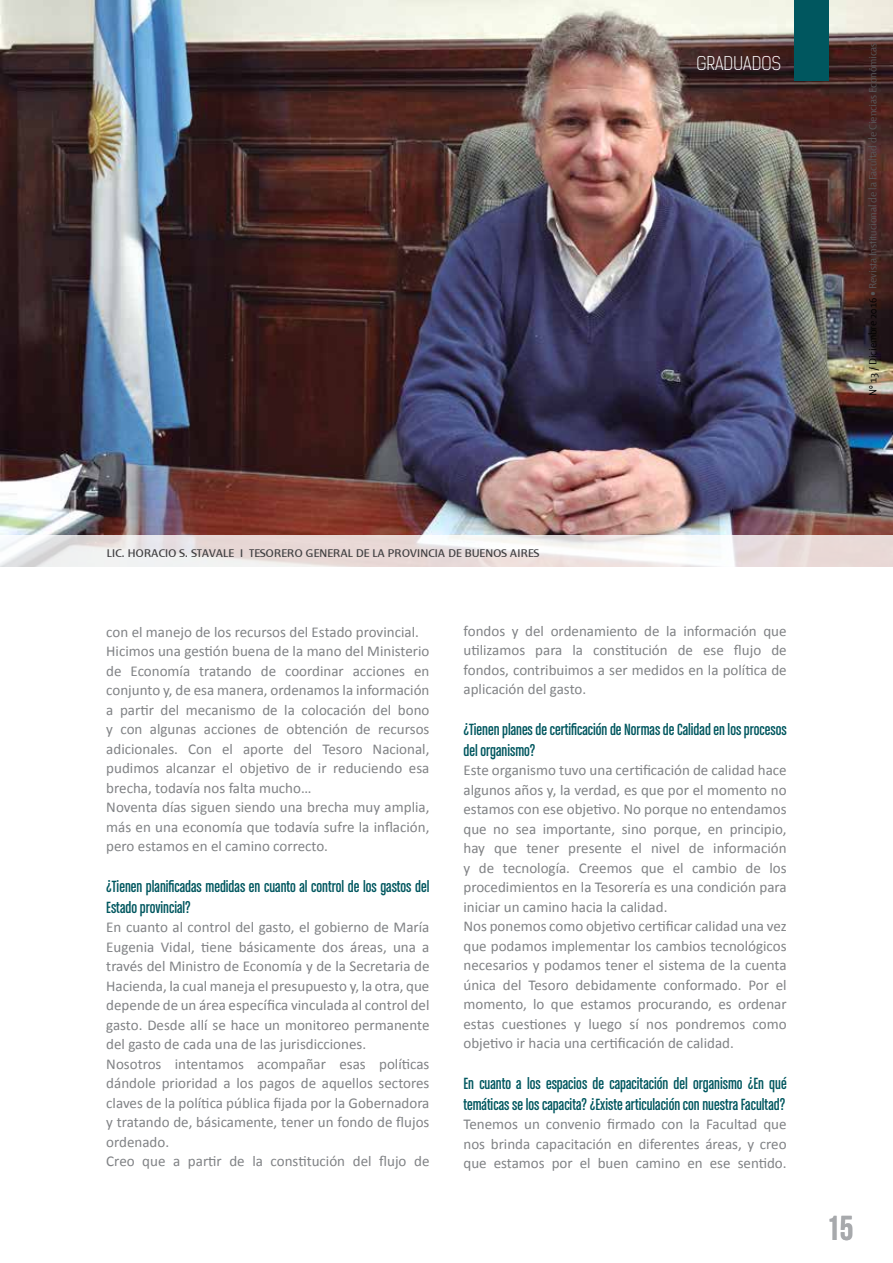
<style>
.page{position:relative;width:893px;height:1263px;background:#fff}
.page>*{position:absolute;margin:0;border:0;box-sizing:border-box;transform-origin:0 0}
.t1{font:34.5px "Bebas Neue";color:#a7a9ac}
.t2{font:300 18px "Kelson Sans";letter-spacing:.005em;color:#fff}
.t3{font:17.25px/21px "Chalet Comprime Cologne Sixty";color:#00575f}
.t4{font:16.5px "Fontana Versalita";letter-spacing:-.02em;color:#414042}
.t5{font:15px/19.5px "Calibri";color:#808285}
.t6{font:11.25px "Fontana Texto Kern";color:#58595b}
.s1{color:#000}
</style>
<div class="page">
<img style="left:0;top:0;width:893px;height:535px">
<svg style="left:0;top:535px;width:893px;height:32px"></svg>
<div style="left:794px;top:0;width:34px;height:81px;background:#00575f"></div>
<p class="t2" style="left:696px;top:53px;width:86px">GRADUADOS</p>
<p class="t6" style="left:867px;top:396px;width:354px;rotate:-90deg"><span class="s1">Nº 13 / Diciembre 2016</span> • Revista Institucional de la Facultad de Ciencias Económicas</p>
<p class="t4" style="left:107px;top:544px;width:435px">lic. horacio s. stavale i tesorero general de la provincia de buenos aires</p>
<p class="t5" style="left:106px;top:622px;width:325px">con el manejo de los recursos del Estado provincial.<br>Hicimos una gestión buena de la mano del Ministerio de Economía tratando de coordinar acciones en conjunto y, de esa manera, ordenamos la información a partir del mecanismo de la colocación del bono y con algunas acciones de obtención de recursos adicionales. Con el aporte del Tesoro Nacional, pudimos alcanzar el objetivo de ir reduciendo esa brecha, todavía nos falta mucho…<br>Noventa días siguen siendo una brecha muy amplia, más en una economía que todavía sufre la inflación, pero estamos en el camino correcto.</p>
<p class="t3" style="left:106px;top:875px;width:325px">¿Tienen planificadas medidas en cuanto al control de los gastos del<br>Estado provincial?</p>
<p class="t5" style="left:106px;top:918px;width:325px">En cuanto al control del gasto, el gobierno de María Eugenia Vidal, tiene básicamente dos áreas, una a través del Ministro de Economía y de la Secretaria de Hacienda, la cual maneja el presupuesto y, la otra, que depende de un área específica vinculada al control del gasto. Desde allí se hace un monitoreo permanente del gasto de cada una de las jurisdicciones.<br>Nosotros intentamos acompañar esas políticas dándole prioridad a los pagos de aquellos sectores claves de la política pública fijada por la Gobernadora y tratando de, básicamente, tener un fondo de flujos ordenado.<br>Creo que a partir de la constitución del flujo de</p>
<p class="t5" style="left:463px;top:621px;width:325px;text-align:justify">fondos y del ordenamiento de la información que utilizamos para la constitución de ese flujo de fondos, contribuimos a ser medidos en la política de aplicación del gasto.</p>
<p class="t3" style="left:463px;top:718px;width:325px">¿Tienen planes de certificación de Normas de Calidad en los procesos del organismo?</p>
<p class="t5" style="left:463px;top:760px;width:325px">Este organismo tuvo una certificación de calidad hace algunos años y, la verdad, es que por el momento no estamos con ese objetivo. No porque no entendamos que no sea importante, sino porque, en principio, hay que tener presente el nivel de información y de tecnología. Creemos que el cambio de los procedimientos en la Tesorería es una condición para iniciar un camino hacia la calidad.<br>Nos ponemos como objetivo certificar calidad una vez que podamos implementar los cambios tecnológicos necesarios y podamos tener el sistema de la cuenta única del Tesoro debidamente conformado. Por el momento, lo que estamos procurando, es ordenar estas cuestiones y luego sí nos pondremos como objetivo ir hacia una certificación de calidad.</p>
<p class="t3" style="left:463px;top:1072px;width:325px">En cuanto a los espacios de capacitación del organismo ¿En qué temáticas se los capacita? ¿Existe articulación con nuestra Facultad?</p>
<p class="t5" style="left:463px;top:1114px;width:325px;text-align:justify">Tenemos un convenio firmado con la Facultad que nos brinda capacitación en diferentes áreas, y creo que estamos por el buen camino en ese sentido.</p>
<h1 class="t1" style="left:826px;top:1209px;width:29px">15</h1>
</div>
